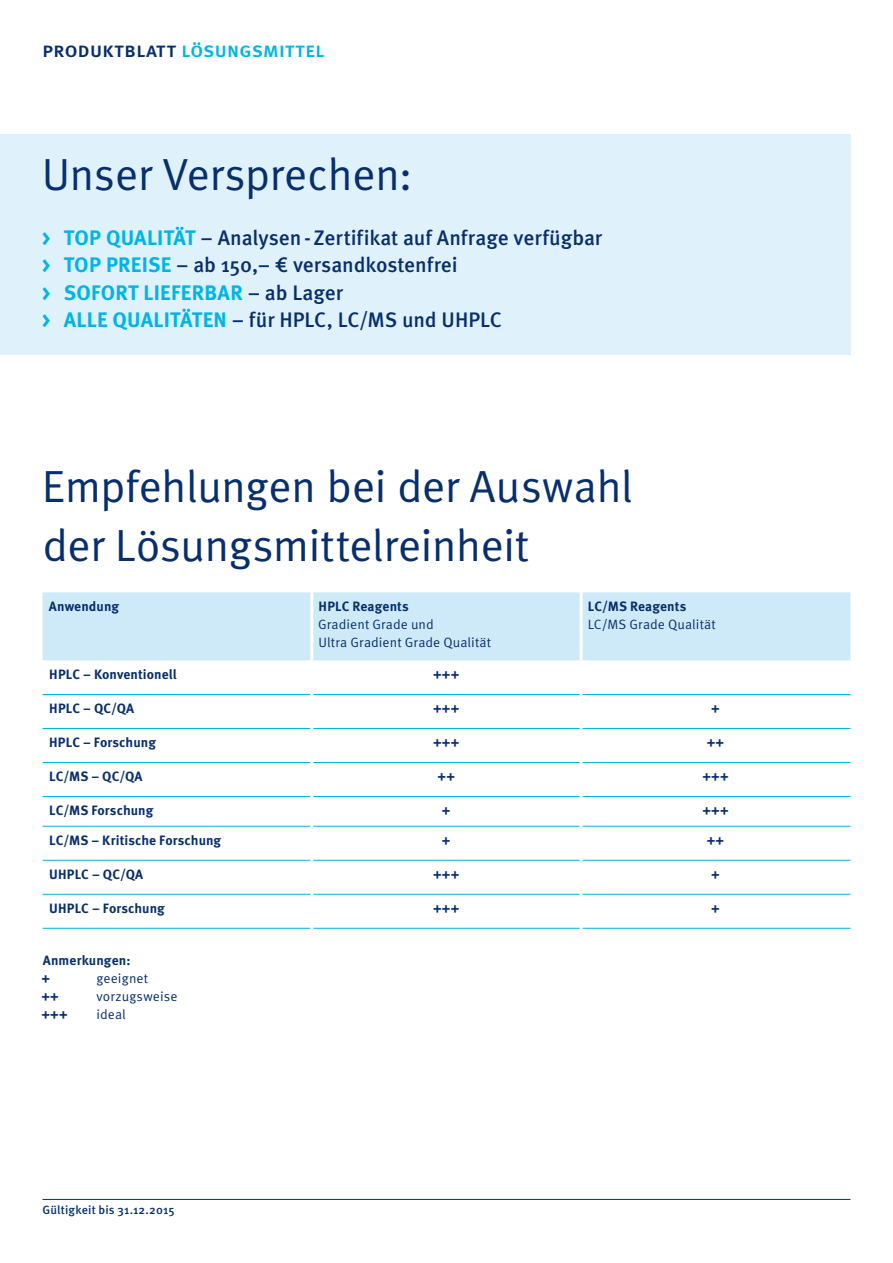
<style>
.page{position:relative;width:893px;height:1263px;background:#fff}
.page>*{position:absolute;margin:0;border:0;box-sizing:border-box;transform-origin:0 0}
.t1{font:45px/58.5px "Meta OT Norm";letter-spacing:-.015em;color:#082f6d}
.t2{font:500 21px/27.3px "Meta OT";letter-spacing:-.01em;color:#082f6d}
.t3{font:500 21px "Meta OT";letter-spacing:-.015em;color:#00b5e5}
.t4{font:700 13.5px/18px "Meta OT";letter-spacing:.005em;color:#082f6d}
.t5{font:13.5px/18px "Meta OT Norm";letter-spacing:.005em;color:#082f6d}
.t6{font:500 12px "Meta OT";letter-spacing:.01em;color:#082f6d}
.s1{color:#082f6d}
.s2{font-weight:700;color:#00b5e5}
</style>
<div class="page">
<div style="left:0;top:134px;width:850px;height:221px;background:#dff1fb"></div>
<div style="left:43px;top:592px;width:807px;height:68px;background:#ceeaf9"></div>
<hr style="left:310px;top:592px;width:3px;height:68px;background:#fff">
<hr style="left:580px;top:592px;width:3px;height:68px;background:#fff">
<hr style="left:43px;top:694px;width:267px;height:1px;background:#00b5e5">
<hr style="left:313px;top:694px;width:267px;height:1px;background:#00b5e5">
<hr style="left:583px;top:694px;width:267px;height:1px;background:#00b5e5">
<hr style="left:43px;top:728px;width:267px;height:1px;background:#00b5e5">
<hr style="left:313px;top:728px;width:267px;height:1px;background:#00b5e5">
<hr style="left:583px;top:728px;width:267px;height:1px;background:#00b5e5">
<hr style="left:43px;top:762px;width:267px;height:1px;background:#00b5e5">
<hr style="left:313px;top:762px;width:267px;height:1px;background:#00b5e5">
<hr style="left:583px;top:762px;width:267px;height:1px;background:#00b5e5">
<hr style="left:43px;top:796px;width:267px;height:1px;background:#00b5e5">
<hr style="left:313px;top:796px;width:267px;height:1px;background:#00b5e5">
<hr style="left:583px;top:796px;width:267px;height:1px;background:#00b5e5">
<hr style="left:43px;top:826px;width:267px;height:1px;background:#00b5e5">
<hr style="left:313px;top:826px;width:267px;height:1px;background:#00b5e5">
<hr style="left:583px;top:826px;width:267px;height:1px;background:#00b5e5">
<hr style="left:43px;top:860px;width:267px;height:1px;background:#00b5e5">
<hr style="left:313px;top:860px;width:267px;height:1px;background:#00b5e5">
<hr style="left:583px;top:860px;width:267px;height:1px;background:#00b5e5">
<hr style="left:43px;top:894px;width:267px;height:1px;background:#00b5e5">
<hr style="left:313px;top:894px;width:267px;height:1px;background:#00b5e5">
<hr style="left:583px;top:894px;width:267px;height:1px;background:#00b5e5">
<hr style="left:43px;top:928px;width:267px;height:1px;background:#00b5e5">
<hr style="left:313px;top:928px;width:267px;height:1px;background:#00b5e5">
<hr style="left:583px;top:928px;width:267px;height:1px;background:#00b5e5">
<hr style="left:43px;top:1199px;width:807px;height:1px;background:#082f6d">
<h2 class="t3" style="left:42px;top:38px;width:284px"><span class="s1">produktblatt</span> lösungsmittel</h2>
<h1 class="t1" style="left:42px;top:147px;width:372px">Unser Versprechen:</h1>
<h2 class="t2" style="left:42px;top:225px;width:562px"><span class="s2">&gt; TOP QUALITÄT</span> – Analysen-Zertifikat auf Anfrage verfügbar <span class="s2">&gt; TOP PREISE</span> – ab 150,– € versandkostenfrei<br><span class="s2">&gt; SOFORT LIEFERBAR</span> – ab Lager<br><span class="s2">&gt; ALLE QUALITÄTEN</span> – für HPLC, LC/MS und UHPLC</h2>
<h1 class="t1" style="left:42px;top:459px;width:592px">Empfehlungen bei der Auswahl der Lösungsmittelreinheit</h1>
<p class="t4" style="left:49px;top:598px;width:72px">Anwendung</p>
<p class="t4" style="left:319px;top:598px;width:92px">HPLC Reagents</p>
<p class="t5" style="left:318px;top:616px;width:175px">Gradient Grade und<br>Ultra Gradient Grade Qualität</p>
<p class="t4" style="left:588px;top:598px;width:100px">LC/MS Reagents</p>
<p class="t5" style="left:588px;top:616px;width:130px">LC/MS Grade Qualität</p>
<p class="t4" style="left:49px;top:666px;width:129px">HPLC – Konventionell</p>
<p class="t4" style="left:433px;top:666px;width:28px">+++</p>
<p class="t4" style="left:49px;top:700px;width:86px">HPLC – QC/QA</p>
<p class="t4" style="left:433px;top:700px;width:28px">+++</p>
<p class="t4" style="left:711px;top:700px;width:10px">+</p>
<p class="t4" style="left:49px;top:734px;width:108px">HPLC – Forschung</p>
<p class="t4" style="left:433px;top:734px;width:28px">+++</p>
<p class="t4" style="left:707px;top:734px;width:19px">++</p>
<p class="t4" style="left:49px;top:768px;width:95px">LC/MS – QC/QA</p>
<p class="t4" style="left:438px;top:768px;width:19px">++</p>
<p class="t4" style="left:702px;top:768px;width:28px">+++</p>
<p class="t4" style="left:49px;top:802px;width:106px">LC/MS Forschung</p>
<p class="t4" style="left:442px;top:802px;width:10px">+</p>
<p class="t4" style="left:702px;top:802px;width:28px">+++</p>
<p class="t4" style="left:49px;top:832px;width:173px">LC/MS – Kritische Forschung</p>
<p class="t4" style="left:442px;top:832px;width:10px">+</p>
<p class="t4" style="left:707px;top:832px;width:19px">++</p>
<p class="t4" style="left:49px;top:866px;width:95px">UHPLC – QC/QA</p>
<p class="t4" style="left:433px;top:866px;width:28px">+++</p>
<p class="t4" style="left:711px;top:866px;width:10px">+</p>
<p class="t4" style="left:49px;top:900px;width:117px">UHPLC – Forschung</p>
<p class="t4" style="left:433px;top:900px;width:28px">+++</p>
<p class="t4" style="left:711px;top:900px;width:10px">+</p>
<p class="t4" style="left:42px;top:952px;width:90px">Anmerkungen: +</p>
<p class="t5" style="left:96px;top:970px;width:53px">geeignet</p>
<p class="t4" style="left:42px;top:988px;width:19px">++</p>
<p class="t5" style="left:96px;top:988px;width:82px">vorzugsweise</p>
<p class="t4" style="left:42px;top:1006px;width:28px">+++</p>
<p class="t5" style="left:96px;top:1006px;width:31px">ideal</p>
<p class="t6" style="left:43px;top:1203px;width:134px">Gültigkeit bis 31.12.2015</p>
</div>
